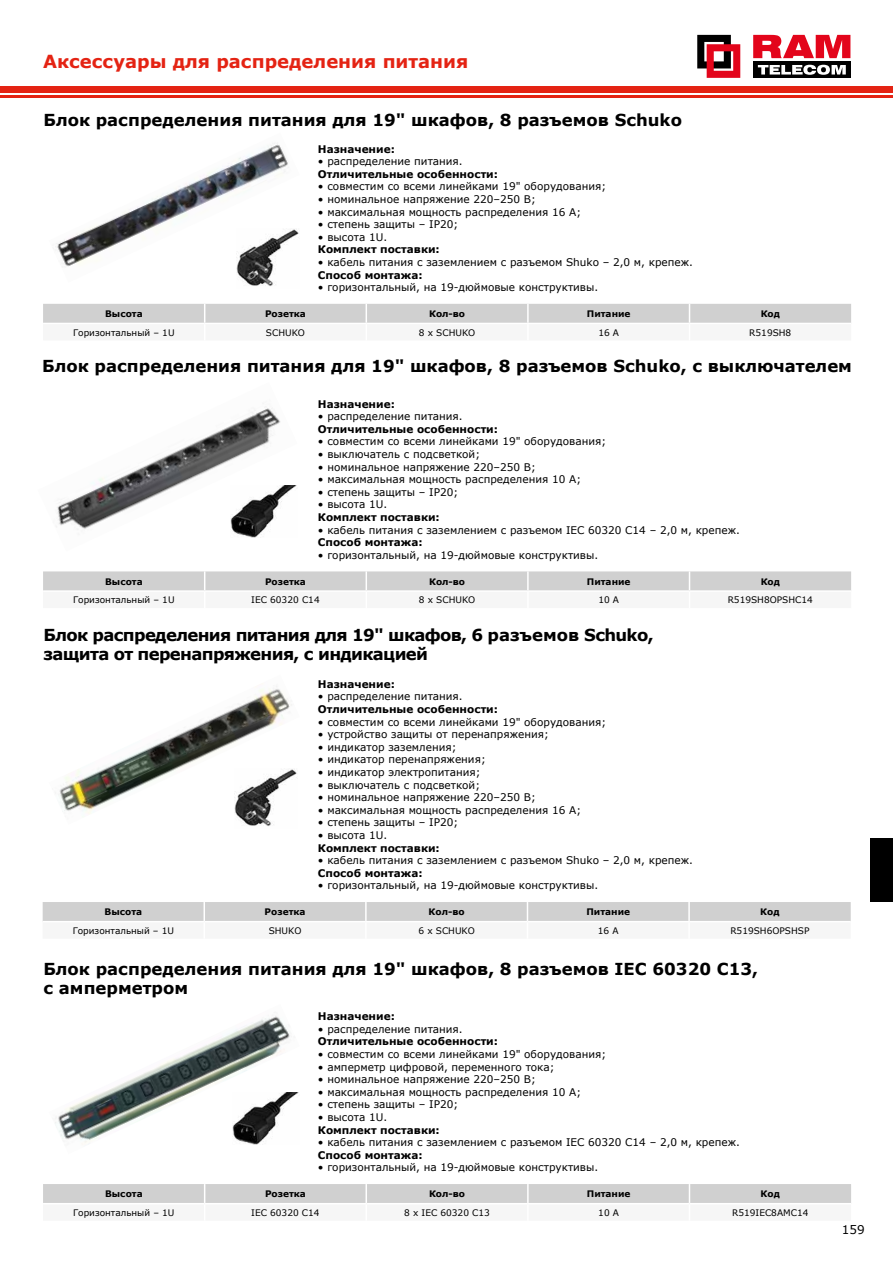
<style>
.page{position:relative;width:893px;height:1263px;background:#fff}
.page>*{position:absolute;margin:0;border:0;box-sizing:border-box;transform-origin:0 0}
.t1{font:700 18px "Verdana";color:#e42313}
.t2{font:700 16.5px/19.8px "Verdana";color:#000}
.t3{font:700 16.5px/19.8px "Verdana";letter-spacing:-.04em;color:#000}
.t4{font:12px "Verdana";color:#000}
.t5{font:10.5px "Verdana";color:#000}
.t6{font:700 10.5px "Verdana";color:#000}
.t7{font:9px "Verdana";color:#000}
.t8{font:700 9px "Verdana";color:#000}
</style>
<div class="page">
<svg style="left:697px;top:35px;width:43px;height:43px"></svg>
<svg style="left:753px;top:35px;width:97px;height:23px"></svg>
<div style="left:753px;top:62px;width:97px;height:16px;background:#000"></div>
<svg style="left:758px;top:65px;width:88px;height:10px"></svg>
<div style="left:0;top:87px;width:893px;height:6px;background:#e42313"></div>
<hr style="left:0;top:95px;width:893px;height:3px;background:#e42313">
<div style="left:871px;top:838px;width:22px;height:64px;background:#000"></div>
<div style="left:43px;top:304px;width:808px;height:19px;background:#d0d0d0"></div>
<svg style="left:43px;top:571px;width:808px;height:20px;background:#d2d2d2"></svg>
<div style="left:43px;top:902px;width:808px;height:19px;background:#d0d0d0"></div>
<img style="left:56px;top:406px;width:225px;height:132px">
<img style="left:55px;top:143px;width:234px;height:124px">
<img style="left:59px;top:686px;width:233px;height:128px">
<img style="left:55px;top:1016px;width:235px;height:129px">
<div style="left:43px;top:1184px;width:808px;height:19px;background:#d0d0d0"></div>
<img style="left:236px;top:228px;width:63px;height:58px">
<img style="left:234px;top:768px;width:63px;height:58px">
<img style="left:231px;top:485px;width:66px;height:52px">
<img style="left:233px;top:1092px;width:66px;height:52px">
<h1 class="t1" style="left:43px;top:48px;width:427px">Аксессуары для распределения питания</h1>
<h2 class="t2" style="left:44px;top:110px;width:640px">Блок распределения питания для 19" шкафов, 8 разъемов Schuko</h2>
<p class="t6" style="left:318px;top:141px;width:79px">Назначение:</p>
<p class="t5" style="left:318px;top:154px;width:146px">• распределение питания.</p>
<p class="t6" style="left:318px;top:167px;width:182px">Отличительные особенности:</p>
<p class="t5" style="left:318px;top:179px;width:290px">• совместим со всеми линейками 19" оборудования;</p>
<p class="t5" style="left:318px;top:192px;width:219px">• номинальное напряжение 220–250 В;</p>
<p class="t5" style="left:318px;top:205px;width:265px">• максимальная мощность распределения 16 А;</p>
<p class="t5" style="left:318px;top:217px;width:142px">• степень защиты – IP20;</p>
<p class="t5" style="left:318px;top:230px;width:71px">• высота 1U.</p>
<p class="t6" style="left:318px;top:242px;width:123px">Комплект поставки:</p>
<p class="t5" style="left:318px;top:255px;width:377px">• кабель питания с заземлением с разъемом Shuko – 2,0 м, крепеж.</p>
<p class="t6" style="left:318px;top:267px;width:106px">Способ монтажа:</p>
<p class="t5" style="left:318px;top:280px;width:282px">• горизонтальный, на 19-дюймовые конструктивы.</p>
<p class="t8" style="left:105px;top:307px;width:39px">Высота</p>
<p class="t8" style="left:265px;top:307px;width:42px">Розетка</p>
<p class="t8" style="left:429px;top:307px;width:38px">Кол-во</p>
<p class="t8" style="left:587px;top:307px;width:45px">Питание</p>
<p class="t8" style="left:761px;top:307px;width:21px">Код</p>
<p class="t7" style="left:73px;top:326px;width:103px">Горизонтальный – 1U</p>
<p class="t7" style="left:266px;top:326px;width:41px">SCHUKO</p>
<p class="t7" style="left:419px;top:326px;width:58px">8 x SCHUKO</p>
<p class="t7" style="left:598px;top:326px;width:22px">16 A</p>
<p class="t7" style="left:749px;top:326px;width:44px">R519SH8</p>
<h2 class="t2" style="left:42px;top:356px;width:811px">Блок распределения питания для 19" шкафов, 8 разъемов Schuko, c выключателем</h2>
<p class="t6" style="left:318px;top:396px;width:79px">Назначение:</p>
<p class="t5" style="left:318px;top:409px;width:146px">• распределение питания.</p>
<p class="t6" style="left:318px;top:422px;width:182px">Отличительные особенности:</p>
<p class="t5" style="left:318px;top:434px;width:290px">• совместим со всеми линейками 19" оборудования;</p>
<p class="t5" style="left:318px;top:447px;width:164px">• выключатель с подсветкой;</p>
<p class="t5" style="left:318px;top:460px;width:219px">• номинальное напряжение 220–250 В;</p>
<p class="t5" style="left:318px;top:472px;width:265px">• максимальная мощность распределения 10 А;</p>
<p class="t5" style="left:318px;top:485px;width:142px">• степень защиты – IP20;</p>
<p class="t5" style="left:318px;top:497px;width:71px">• высота 1U.</p>
<p class="t6" style="left:318px;top:510px;width:123px">Комплект поставки:</p>
<p class="t5" style="left:318px;top:523px;width:423px">• кабель питания с заземлением с разъемом IEC 60320 C14 – 2,0 м, крепеж.</p>
<p class="t6" style="left:318px;top:535px;width:106px">Способ монтажа:</p>
<p class="t5" style="left:318px;top:548px;width:282px">• горизонтальный, на 19-дюймовые конструктивы.</p>
<p class="t8" style="left:105px;top:575px;width:39px">Высота</p>
<p class="t8" style="left:265px;top:575px;width:42px">Розетка</p>
<p class="t8" style="left:429px;top:575px;width:38px">Кол-во</p>
<p class="t8" style="left:587px;top:575px;width:45px">Питание</p>
<p class="t8" style="left:761px;top:575px;width:21px">Код</p>
<p class="t7" style="left:73px;top:594px;width:103px">Горизонтальный – 1U</p>
<p class="t7" style="left:251px;top:594px;width:70px">IEC 60320 C14</p>
<p class="t7" style="left:419px;top:594px;width:58px">8 x SCHUKO</p>
<p class="t7" style="left:598px;top:594px;width:22px">10 A</p>
<p class="t7" style="left:728px;top:594px;width:87px">R519SH8OPSHC14</p>
<h2 class="t3" style="left:44px;top:624px;width:612px">Блок распределения питания для 19" шкафов, 6 разъемов Schuko, защита от перенапряжения, с индикацией</h2>
<p class="t6" style="left:318px;top:676px;width:79px">Назначение:</p>
<p class="t5" style="left:318px;top:689px;width:146px">• распределение питания.</p>
<p class="t6" style="left:318px;top:702px;width:182px">Отличительные особенности:</p>
<p class="t5" style="left:318px;top:714px;width:290px">• совместим со всеми линейками 19" оборудования;</p>
<p class="t5" style="left:318px;top:727px;width:232px">• устройство защиты от перенапряжения;</p>
<p class="t5" style="left:318px;top:740px;width:140px">• индикатор заземления;</p>
<p class="t5" style="left:318px;top:752px;width:169px">• индикатор перенапряжения;</p>
<p class="t5" style="left:318px;top:765px;width:164px">• индикатор электропитания;</p>
<p class="t5" style="left:318px;top:777px;width:164px">• выключатель с подсветкой;</p>
<p class="t5" style="left:318px;top:790px;width:219px">• номинальное напряжение 220–250 В;</p>
<p class="t5" style="left:318px;top:803px;width:265px">• максимальная мощность распределения 16 А;</p>
<p class="t5" style="left:318px;top:815px;width:142px">• степень защиты – IP20;</p>
<p class="t5" style="left:318px;top:828px;width:71px">• высота 1U.</p>
<p class="t6" style="left:318px;top:840px;width:123px">Комплект поставки:</p>
<p class="t5" style="left:318px;top:853px;width:377px">• кабель питания с заземлением с разъемом Shuko – 2,0 м, крепеж.</p>
<p class="t6" style="left:318px;top:865px;width:106px">Способ монтажа:</p>
<p class="t5" style="left:318px;top:878px;width:282px">• горизонтальный, на 19-дюймовые конструктивы.</p>
<p class="t8" style="left:105px;top:906px;width:39px">Высота</p>
<p class="t8" style="left:265px;top:906px;width:42px">Розетка</p>
<p class="t8" style="left:429px;top:906px;width:38px">Кол-во</p>
<p class="t8" style="left:586px;top:906px;width:45px">Питание</p>
<p class="t8" style="left:760px;top:906px;width:21px">Код</p>
<p class="t7" style="left:73px;top:924px;width:103px">Горизонтальный – 1U</p>
<p class="t7" style="left:269px;top:924px;width:34px">SHUKO</p>
<p class="t7" style="left:418px;top:924px;width:58px">6 x SCHUKO</p>
<p class="t7" style="left:598px;top:924px;width:22px">16 A</p>
<p class="t7" style="left:730px;top:924px;width:81px">R519SH6OPSHSP</p>
<h2 class="t2" style="left:43px;top:958px;width:716px">Блок распределения питания для 19" шкафов, 8 разъемов IEC 60320 С13, с амперметром</h2>
<p class="t6" style="left:318px;top:1009px;width:79px">Назначение:</p>
<p class="t5" style="left:318px;top:1022px;width:146px">• распределение питания.</p>
<p class="t6" style="left:318px;top:1034px;width:182px">Отличительные особенности:</p>
<p class="t5" style="left:318px;top:1047px;width:290px">• совместим со всеми линейками 19" оборудования;</p>
<p class="t5" style="left:318px;top:1059px;width:238px">• амперметр цифровой, переменного тока;</p>
<p class="t5" style="left:318px;top:1072px;width:219px">• номинальное напряжение 220–250 В;</p>
<p class="t5" style="left:318px;top:1085px;width:265px">• максимальная мощность распределения 10 А;</p>
<p class="t5" style="left:318px;top:1097px;width:142px">• степень защиты – IP20;</p>
<p class="t5" style="left:318px;top:1110px;width:71px">• высота 1U.</p>
<p class="t6" style="left:318px;top:1122px;width:123px">Комплект поставки:</p>
<p class="t5" style="left:318px;top:1135px;width:423px">• кабель питания с заземлением с разъемом IEC 60320 C14 – 2,0 м, крепеж.</p>
<p class="t6" style="left:318px;top:1147px;width:106px">Способ монтажа:</p>
<p class="t5" style="left:318px;top:1160px;width:282px">• горизонтальный, на 19-дюймовые конструктивы.</p>
<p class="t8" style="left:105px;top:1188px;width:39px">Высота</p>
<p class="t8" style="left:265px;top:1188px;width:42px">Розетка</p>
<p class="t8" style="left:429px;top:1188px;width:38px">Кол-во</p>
<p class="t8" style="left:587px;top:1188px;width:45px">Питание</p>
<p class="t8" style="left:761px;top:1188px;width:21px">Код</p>
<p class="t7" style="left:73px;top:1206px;width:103px">Горизонтальный – 1U</p>
<p class="t7" style="left:251px;top:1206px;width:70px">IEC 60320 C14</p>
<p class="t7" style="left:404px;top:1206px;width:87px">8 x IEC 60320 C13</p>
<p class="t7" style="left:598px;top:1206px;width:22px">10 А</p>
<p class="t7" style="left:732px;top:1206px;width:78px">R519IEC8AMC14</p>
<p class="t4" style="left:842px;top:1221px;width:24px">159</p>
</div>
